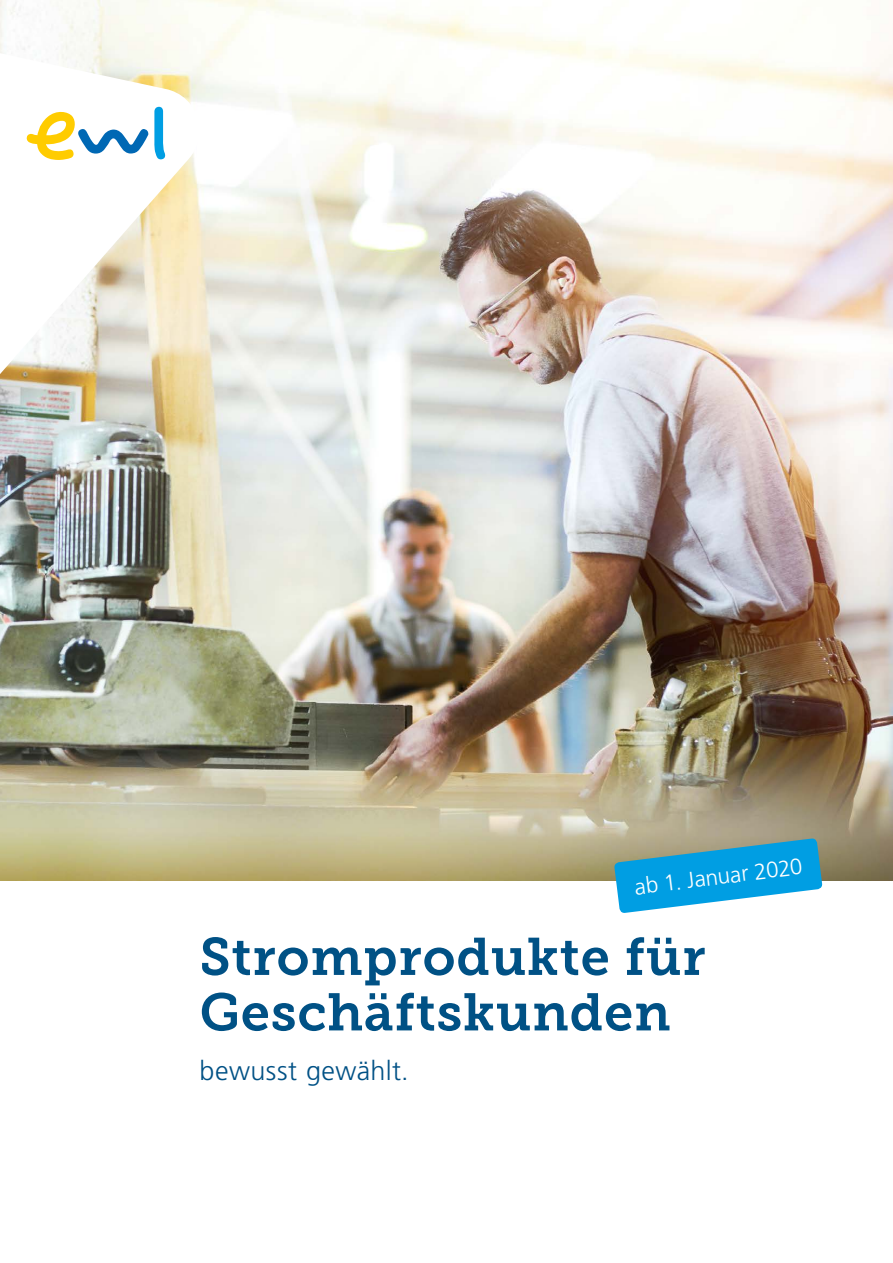
<style>
.page{position:relative;width:893px;height:1263px;background:#fff}
.page>*{position:absolute;margin:0;border:0;box-sizing:border-box;transform-origin:0 0}
.t1{font:52.5px/55.5px "Museo Slab 700";letter-spacing:.015em;color:#005185}
.t2{font:300 27px "Frutiger LT Std";letter-spacing:.015em;color:#005185}
.t3{font:300 22.5px "Frutiger LT Std";color:#fff}
</style>
<div class="page">
<img style="left:0;top:0;width:893px;height:880px">
<svg style="left:614px;top:838px;width:209px;height:75px"></svg>
<svg style="left:0;top:53px;width:200px;height:321px"></svg>
<svg style="left:27px;top:107px;width:138px;height:53px"></svg>
<p class="t3" style="left:633px;top:874px;width:170px;rotate:-7deg">ab 1. Januar 2020</p>
<p class="t1" style="left:200px;top:929px;width:507px">Stromprodukte für<br>Geschäftskunden</p>
<p class="t2" style="left:200px;top:1055px;width:211px">bewusst gewählt.</p>
</div>
